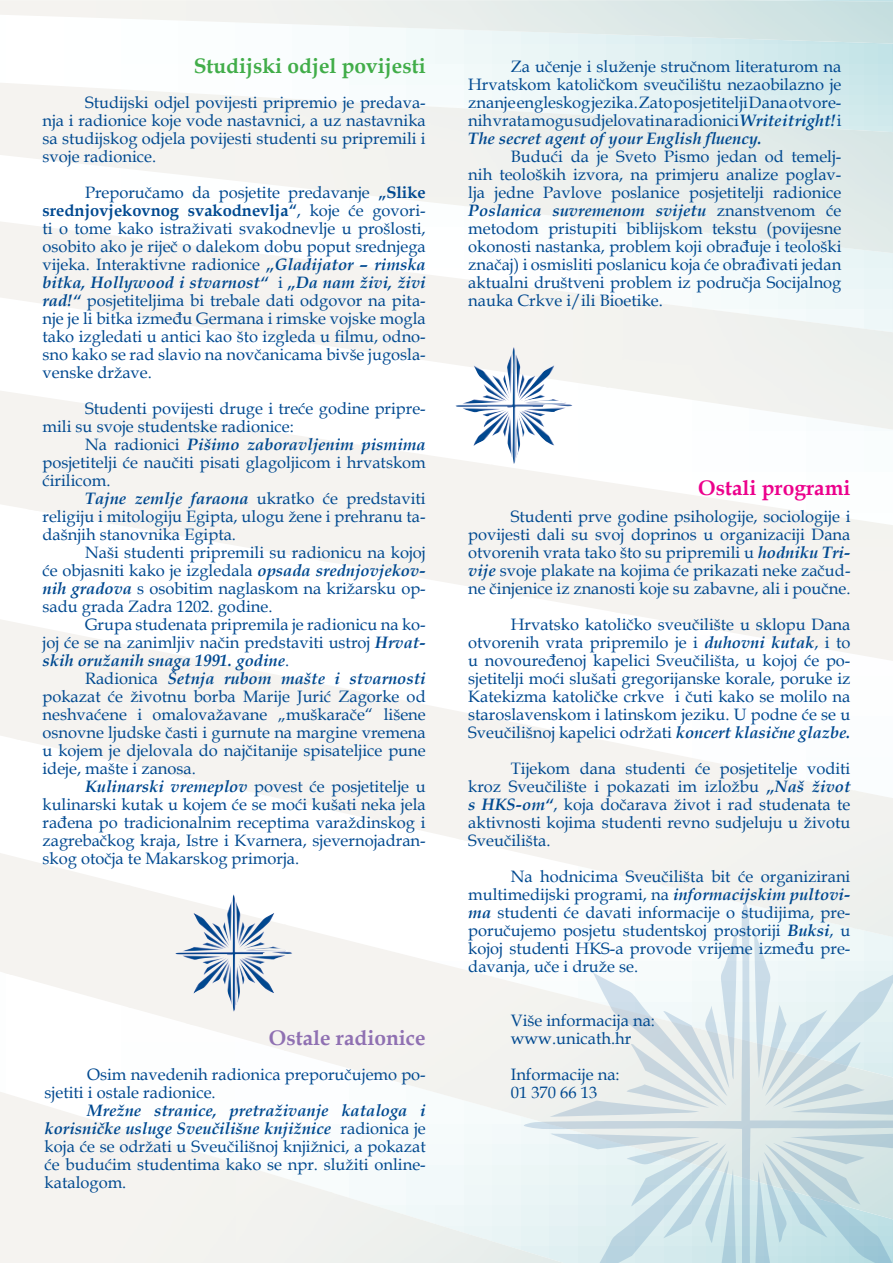
<style>
.page{position:relative;width:893px;height:1263px;background:#fff}
.page>*{position:absolute;margin:0;border:0;box-sizing:border-box;transform-origin:0 0}
.t1{font:700 21px "Book Antiqua";color:#41ad49}
.t2{font:700 21px "Book Antiqua";color:#8f70b2}
.t3{font:700 21px "Book Antiqua";color:#ec008c}
.t4{font:16.5px/18px "Book Antiqua";color:#004990;text-align:justify}
.s1{font-weight:700}
.s2{font-weight:700;font-style:italic}
</style>
<div class="page">
<svg style="left:406px;top:253px;width:487px;height:986px"></svg>
<img style="left:330px;top:1192px;width:157px;height:71px">
<img style="left:129px;top:410px;width:364px;height:150px">
<img style="left:491px;top:465px;width:313px;height:148px">
<img style="left:802px;top:511px;width:91px;height:150px">
<img style="left:320px;top:560px;width:174px;height:31px">
<img style="left:610px;top:611px;width:194px;height:34px">
<img style="left:388px;top:697px;width:261px;height:144px">
<img style="left:647px;top:749px;width:209px;height:154px">
<div style="left:854px;top:790px;width:39px;height:113px;background:#f0f1ef"></div>
<img style="left:456px;top:838px;width:193px;height:44px">
<img style="left:284px;top:924px;width:210px;height:149px">
<img style="left:491px;top:976px;width:33px;height:148px">
<img style="left:367px;top:1073px;width:126px;height:35px">
<img style="left:241px;top:251px;width:367px;height:136px">
<img style="left:606px;top:297px;width:287px;height:133px">
<svg style="left:524px;top:903px;width:369px;height:360px"></svg>
<svg style="left:754px;top:930px;width:139px;height:186px;background:#ddeaed"></svg>
<svg style="left:550px;top:928px;width:187px;height:189px"></svg>
<svg style="left:754px;top:1132px;width:139px;height:131px;background:#c3dce1"></svg>
<img style="left:175px;top:894px;width:117px;height:117px">
<img style="left:455px;top:347px;width:118px;height:117px">
<p class="t1" style="left:194px;top:52px;width:234px">Studijski odjel povijesti</p>
<p class="t4" style="left:43px;top:93px;width:385px;text-indent:43px">Studijski odjel povijesti pripremio je predava&shy;nja i radionice koje vode nastavnici, a uz nastavnika sa studijskog odjela povijesti studenti su pripremili i svoje radionice.</p>
<p class="t4" style="left:43px;top:183px;width:385px;text-indent:43px">Preporučamo da posjetite predavanje <span class="s1">„Slike srednjovjekovnog svakodnevlja“</span>, koje će govori&shy;ti o tome kako istraživati svakodnevlje u prošlosti, osobito ako je riječ o dalekom dobu poput srednjega vijeka. Interaktivne radionice <span class="s2">„Gladijator – rimska bitka, Hollywood i stvarnost“</span> i <span class="s2">„Da nam živi, živi rad!“</span> posjetiteljima bi trebale dati odgovor na pita&shy;nje je li bitka između Germana i rimske vojske mogla tako izgledati u antici kao što izgleda u filmu, odno&shy;sno kako se rad slavio na novčanicama bivše jugosla&shy;venske države.</p>
<p class="t4" style="left:43px;top:399px;width:385px;text-indent:43px">Studenti povijesti druge i treće godine pripre&shy;mili su svoje studentske radionice:</p>
<p class="t4" style="left:43px;top:435px;width:385px;text-indent:43px">Na radionici <span class="s2">Pišimo zaboravljenim pismima </span>posjetitelji će naučiti pisati glagoljicom i hrvatskom ćirilicom.</p>
<p class="t4" style="left:43px;top:489px;width:385px;text-indent:43px"><span class="s2">Tajne zemlje faraona</span> ukratko će predstaviti religiju i mitologiju Egipta, ulogu žene i prehranu ta&shy;dašnjih stanovnika Egipta.</p>
<p class="t4" style="left:43px;top:543px;width:385px;text-indent:43px">Naši studenti pripremili su radionicu na kojoj će objasniti kako je izgledala <span class="s2">opsada srednjovjekov&shy;nih gradova</span> s osobitim naglaskom na križarsku op&shy;sadu grada Zadra 1202. godine.</p>
<p class="t4" style="left:43px;top:615px;width:385px;text-indent:43px">Grupa studenata pripremila je radionicu na ko&shy;joj će se na zanimljiv način predstaviti ustroj <span class="s2">Hrvat&shy;skih oružanih snaga 1991. godine</span>.</p>
<p class="t4" style="left:43px;top:669px;width:385px;text-indent:43px">Radionica <span class="s2">Šetnja rubom mašte i stvarnosti </span>pokazat će životnu borba Marije Jurić Zagorke od neshvaćene i omalovažavane „muškarače“ lišene osnovne ljudske časti i gurnute na margine vremena u kojem je djelovala do najčitanije spisateljice pune ideje, mašte i zanosa.</p>
<p class="t4" style="left:43px;top:777px;width:385px;text-indent:43px"><span class="s2">Kulinarski vremeplov</span> povest će posjetitelje u kulinarski kutak u kojem će se moći kušati neka jela rađena po tradicionalnim receptima varaždinskog i zagrebačkog kraja, Istre i Kvarnera, sjevernojadran&shy;skog otočja te Makarskog primorja.</p>
<p class="t2" style="left:269px;top:1024px;width:158px">Ostale radionice</p>
<p class="t4" style="left:45px;top:1065px;width:383px;text-indent:43px">Osim navedenih radionica preporučujemo po&shy;sjetiti i ostale radionice.</p>
<p class="t4" style="left:45px;top:1101px;width:383px;text-indent:43px"><span class="s2">Mrežne stranice, pretraživanje kataloga i korisničke usluge Sveučilišne knjižnice</span> radionica je koja će se održati u Sveučilišnoj knjižnici, a pokazat će budućim studentima kako se npr. služiti online&shy;katalogom.</p>
<p class="t4" style="left:468px;top:57px;width:375px;text-indent:43px">Za učenje i služenje stručnom literaturom na Hrvatskom katoličkom sveučilištu nezaobilazno je znanje engleskog jezika. Zato posjetitelji Dana otvore&shy;nih vrata mogu sudjelovati na radionici <span class="s2">Write it right!</span> i <span class="s2">The secret agent of your English fluency.</span></p>
<p class="t4" style="left:468px;top:147px;width:375px;text-indent:43px">Budući da je Sveto Pismo jedan od temelj&shy;nih teoloških izvora, na primjeru analize poglav&shy;lja jedne Pavlove poslanice posjetitelji radionice <span class="s2">Poslanica suvremenom svijetu</span> znanstvenom će metodom pristupiti biblijskom tekstu (povijesne okonosti nastanka, problem koji obrađuje i teološki značaj) i osmisliti poslanicu koja će obrađivati jedan aktualni društveni problem iz područja Socijalnog nauka Crkve i/ili Bioetike.</p>
<p class="t3" style="left:698px;top:474px;width:154px">Ostali programi</p>
<p class="t4" style="left:468px;top:507px;width:384px;text-indent:43px">Studenti prve godine psihologije, sociologije i povijesti dali su svoj doprinos u organizaciji Dana otvorenih vrata tako što su pripremili u <span class="s2">hodniku Tri&shy;vije</span> svoje plakate na kojima će prikazati neke začud&shy;ne činjenice iz znanosti koje su zabavne, ali i poučne.</p>
<p class="t4" style="left:468px;top:615px;width:384px;text-indent:43px">Hrvatsko katoličko sveučilište u sklopu Dana otvorenih vrata pripremilo je i <span class="s2">duhovni kutak</span>, i to u novouređenoj kapelici Sveučilišta, u kojoj će po&shy;sjetitelji moći slušati gregorijanske korale, poruke iz Katekizma katoličke crkve i čuti kako se molilo na staroslavenskom i latinskom jeziku. U podne će se u Sveučilišnoj kapelici održati <span class="s2">koncert klasične glazbe.</span></p>
<p class="t4" style="left:468px;top:759px;width:384px;text-indent:43px">Tijekom dana studenti će posjetitelje voditi kroz Sveučilište i pokazati im izložbu <span class="s2">„Naš život s HKS-om“</span>, koja dočarava život i rad studenata te aktivnosti kojima studenti revno sudjeluju u životu Sveučilišta.</p>
<p class="t4" style="left:468px;top:867px;width:384px;text-indent:43px">Na hodnicima Sveučilišta bit će organizirani multimedijski programi, na <span class="s2">informacijskim pultovi&shy;ma</span> studenti će davati informacije o studijima, pre&shy;poručujemo posjetu studentskoj prostoriji <span class="s2">Buksi</span>, u kojoj studenti HKS-a provode vrijeme između pre&shy;davanja, uče i druže se.</p>
<p class="t4" style="left:511px;top:1011px;width:146px">Više informacija na: www.unicath.hr</p>
<p class="t4" style="left:511px;top:1065px;width:110px">Informacije na:<br>01 370 66 13</p>
</div>
